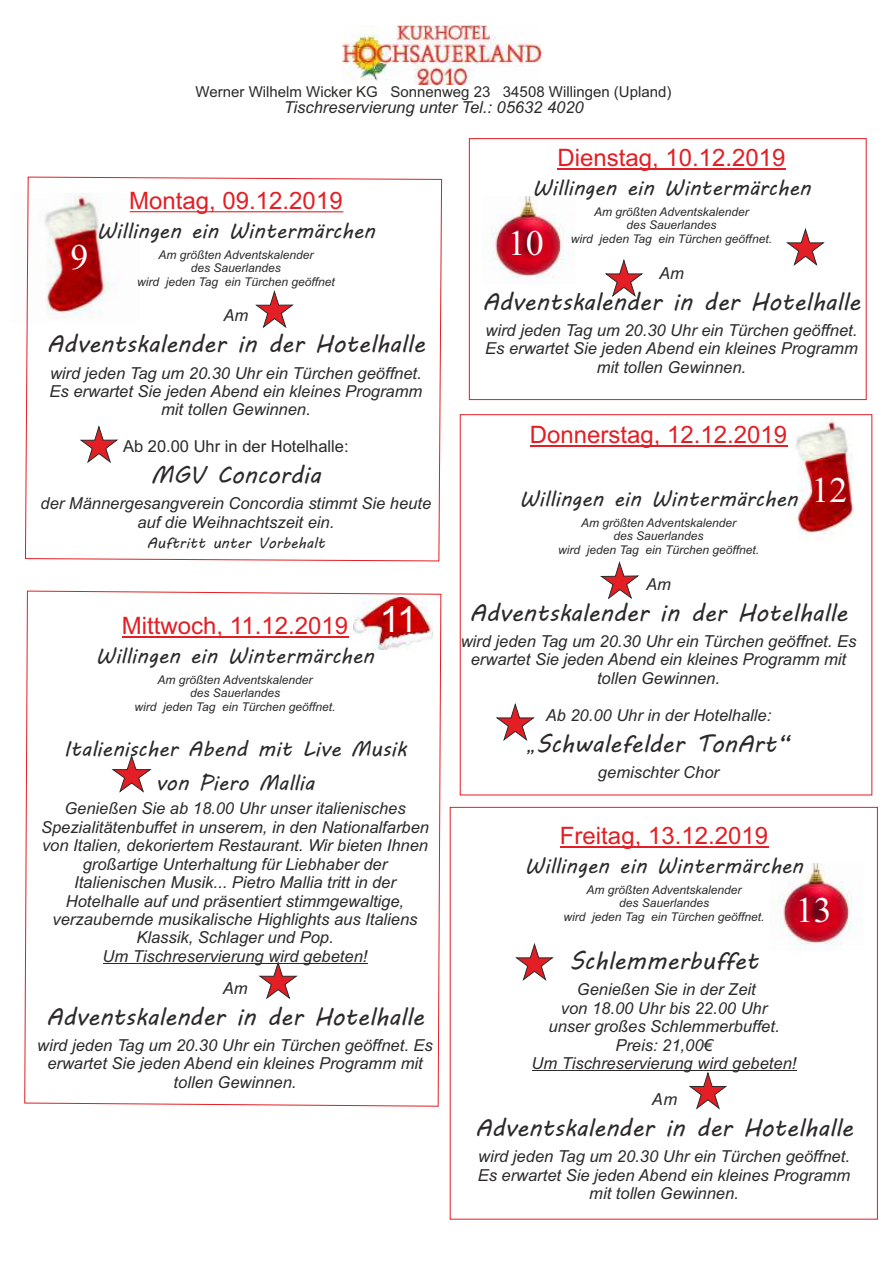
<style>
.page{position:relative;width:893px;height:1263px;background:#fff}
.page>*{position:absolute;margin:0;border:0;box-sizing:border-box;transform-origin:0 0}
.t1{font:36px "Mongolian Baiti";color:#fefefe}
.t2{font:36px "Arial";color:#fefefe}
.t3{font:24px "MV Boli";color:#2b2a29}
.t4{font:24px "Arial";color:#e31e24}
.t5{font:21px/33.9px "MV Boli";color:#2b2a29;text-align:center}
.t6{font:italic 16.5px/18.5px "Arial";color:#2b2a29;text-align:center}
.t7{font:16.5px "Arial";color:#2b2a29}
.t8{font:15px "Arial";color:#2b2a29}
.t9{font:15px "MV Boli";color:#2b2a29}
.t10{font:italic 12px/13.4px "Arial";color:#2b2a29;text-align:center}
.s1{font-size:16.5px}
</style>
<div class="page">
<svg style="left:24px;top:590px;width:418px;height:517px"></svg>
<img style="left:482px;top:197px;width:92px;height:87px">
<img style="left:763px;top:417px;width:110px;height:124px">
<hr style="left:530px;top:446px;width:257px;height:1px;background:#e31e24">
<hr style="left:122px;top:636px;width:226px;height:1px;background:#e31e24">
<hr style="left:103px;top:963px;width:264px;height:1px;background:#2b2a29">
<img style="left:343px;top:26px;width:197px;height:59px">
<svg style="left:25px;top:176px;width:417px;height:386px"></svg>
<hr style="left:130px;top:211px;width:213px;height:1px;background:#e31e24">
<div style="left:469px;top:138px;width:398px;height:262px;border:1px solid #e31e24"></div>
<hr style="left:557px;top:168px;width:229px;height:2px;background:#e31e24">
<svg style="left:110px;top:755px;width:43px;height:38px"></svg>
<svg style="left:786px;top:228px;width:39px;height:38px"></svg>
<svg style="left:604px;top:259px;width:39px;height:38px"></svg>
<svg style="left:254px;top:291px;width:41px;height:38px"></svg>
<svg style="left:79px;top:426px;width:40px;height:38px"></svg>
<svg style="left:257px;top:957px;width:42px;height:43px"></svg>
<svg style="left:600px;top:562px;width:39px;height:38px"></svg>
<svg style="left:495px;top:703px;width:40px;height:38px"></svg>
<img style="left:770px;top:864px;width:92px;height:87px">
<hr style="left:560px;top:846px;width:208px;height:1px;background:#e31e24">
<hr style="left:532px;top:1070px;width:264px;height:1px;background:#2b2a29">
<svg style="left:515px;top:943px;width:39px;height:38px"></svg>
<svg style="left:689px;top:1072px;width:38px;height:38px"></svg>
<p class="t8" style="left:196px;top:86px;width:477px">Werner Wilhelm Wicker KG Sonnenweg 23 34508 Willingen (Upland)</p>
<p class="t6" style="left:284px;top:100px;width:302px">Tischreservierung unter Tel.: 05632 4020</p>
<h2 class="t4" style="left:129px;top:191px;width:215px">Montag, 09.12.2019</h2>
<p class="t5" style="left:97px;top:216px;width:280px">Willingen ein Wintermärchen</p>
<p class="t10" style="left:137px;top:249px;width:199px">Am größten Adventskalender<br>des Sauerlandes<br>wird jeden Tag ein Türchen geöffnet</p>
<p class="t6" style="left:224px;top:308px;width:26px">Am</p>
<h2 class="t3" style="left:47px;top:335px;width:379px">Adventskalender in der Hotelhalle</h2>
<p class="t6" style="left:50px;top:365px;width:374px">wird jeden Tag um 20.30 Uhr ein Türchen geöffnet.<br>Es erwartet Sie jeden Abend ein kleines Programm mit tollen Gewinnen.</p>
<p class="t7" style="left:123px;top:440px;width:227px">Ab 20.00 Uhr in der Hotelhalle:</p>
<h2 class="t3" style="left:151px;top:466px;width:172px">MGV Concordia</h2>
<p class="t6" style="left:41px;top:496px;width:392px">der Männergesangverein Concordia stimmt Sie heute auf die Weihnachtszeit ein.</p>
<p class="t9" style="left:147px;top:538px;width:180px">Auftritt unter Vorbehalt</p>
<h1 class="t1" style="left:71px;top:239px;width:20px">9</h1>
<h1 class="t2" style="left:380px;top:606px;width:39px">11</h1>
<h2 class="t4" style="left:122px;top:617px;width:228px">Mittwoch, 11.12.2019</h2>
<p class="t5" style="left:96px;top:641px;width:280px">Willingen ein Wintermärchen</p>
<p class="t10" style="left:135px;top:674px;width:203px">Am größten Adventskalender<br>des Sauerlandes<br>wird jeden Tag ein Türchen geöffnet.</p>
<p class="t5" style="left:64px;top:734px;width:344px">Italienischer Abend mit Live Musik von Piero Mallia</p>
<p class="t6" style="left:41px;top:801px;width:389px">Genießen Sie ab 18.00 Uhr unser italienisches Spezialitätenbuffet in unserem, in den Nationalfarben von Italien, dekoriertem Restaurant. Wir bieten Ihnen großartige Unterhaltung für Liebhaber der Italienischen Musik... Pietro Mallia tritt in der Hotelhalle auf und präsentiert stimmgewaltige, verzaubernde musikalische Highlights aus Italiens Klassik, Schlager und Pop.<br>Um Tischreservierung wird gebeten!</p>
<p class="t6" style="left:223px;top:980px;width:26px">Am</p>
<h2 class="t3" style="left:46px;top:1007px;width:379px">Adventskalender in der Hotelhalle</h2>
<p class="t6" style="left:37px;top:1037px;width:397px">wird jeden Tag um 20.30 Uhr ein Türchen geöffnet. Es erwartet Sie jeden Abend ein kleines Programm mit tollen Gewinnen.</p>
<h2 class="t4" style="left:557px;top:149px;width:230px">Dienstag, 10.12.2019</h2>
<p class="t5" style="left:532px;top:173px;width:280px">Willingen ein Wintermärchen</p>
<h1 class="t1" style="left:508px;top:225px;width:37px">10</h1>
<p class="t10" style="left:594px;top:206px;width:156px">Am größten Adventskalender</p>
<p class="t10" style="left:626px;top:220px;width:92px">des Sauerlandes</p>
<p class="t10" style="left:571px;top:233px;width:203px">wird jeden Tag ein Türchen geöffnet.</p>
<p class="t6" style="left:659px;top:265px;width:26px">Am</p>
<h2 class="t3" style="left:483px;top:292px;width:379px">Adventskalender in der Hotelhalle</h2>
<p class="t6" style="left:485px;top:322px;width:374px">wird jeden Tag um 20.30 Uhr ein Türchen geöffnet.<br>Es erwartet Sie jeden Abend ein kleines Programm mit tollen Gewinnen.</p>
<h2 class="t4" style="left:530px;top:426px;width:259px">Donnerstag, 12.12.2019</h2>
<h1 class="t1" style="left:812px;top:472px;width:37px">12</h1>
<p class="t5" style="left:519px;top:484px;width:280px">Willingen ein Wintermärchen</p>
<p class="t10" style="left:558px;top:517px;width:203px">Am größten Adventskalender<br>des Sauerlandes<br>wird jeden Tag ein Türchen geöffnet.</p>
<p class="t6" style="left:646px;top:576px;width:26px">Am</p>
<h2 class="t3" style="left:470px;top:603px;width:379px">Adventskalender in der Hotelhalle</h2>
<p class="t6" style="left:461px;top:633px;width:397px">wird jeden Tag um 20.30 Uhr ein Türchen geöffnet. Es erwartet Sie jeden Abend ein kleines Programm mit tollen Gewinnen.</p>
<p class="t6" style="left:546px;top:707px;width:227px">Ab 20.00 Uhr in der Hotelhalle:</p>
<h2 class="t3" style="left:526px;top:734px;width:266px"><span class="s1">„</span>Schwalefelder TonArt“</h2>
<p class="t6" style="left:598px;top:764px;width:123px">gemischter Chor</p>
<h2 class="t4" style="left:560px;top:826px;width:210px">Freitag, 13.12.2019</h2>
<p class="t5" style="left:525px;top:851px;width:280px">Willingen ein Wintermärchen</p>
<p class="t10" style="left:564px;top:884px;width:203px">Am größten Adventskalender<br>des Sauerlandes<br>wird jeden Tag ein Türchen geöffnet.</p>
<h2 class="t3" style="left:570px;top:952px;width:190px">Schlemmerbuffet</h2>
<p class="t6" style="left:548px;top:982px;width:233px">Genießen Sie in der Zeit<br>von 18.00 Uhr bis 22.00 Uhr unser großes Schlemmerbuffet.</p>
<h1 class="t1" style="left:796px;top:892px;width:37px">13</h1>
<p class="t6" style="left:615px;top:1037px;width:99px">Preis: 21,00€</p>
<p class="t6" style="left:532px;top:1047px;width:266px;line-height:35.8px">Um Tischreservierung wird gebeten!<br>Am</p>
<h2 class="t3" style="left:475px;top:1118px;width:379px">Adventskalender in der Hotelhalle</h2>
<p class="t6" style="left:478px;top:1167px;width:374px">Es erwartet Sie jeden Abend ein kleines Programm</p>
<p class="t6" style="left:478px;top:1148px;width:373px">wird jeden Tag um 20.30 Uhr ein Türchen geöffnet.</p>
<p class="t6" style="left:589px;top:1185px;width:151px">mit tollen Gewinnen.</p>
</div>
